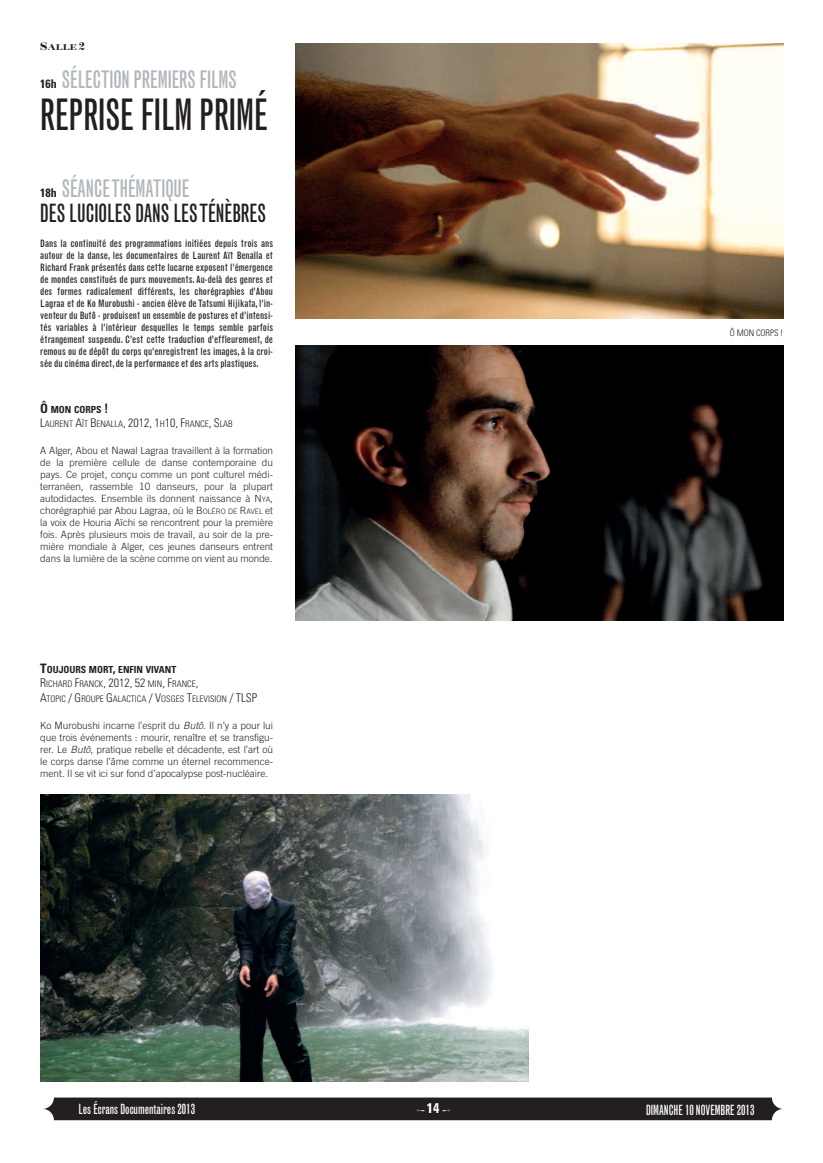
<style>
.page{position:relative;width:823px;height:1163px;background:#fff}
.page>*{position:absolute;margin:0;border:0;box-sizing:border-box;transform-origin:0 0}
.t1{font:extra-condensed 43px "Grotesque";color:#231f20}
.t2{font:extra-condensed 25px "Grotesque";color:#231f20}
.t3{font:extra-condensed 24px "Grotesque";color:#b0b6bc}
.t4{font:extra-condensed 14px "Grotesque";color:#fff}
.t5{font:300 10px/12px "Trade Gothic";color:#231f20;text-align:justify}
.t6{font:condensed 10px/12px "Grotesque";color:#231f20;text-align:justify}
.t7{font:700 condensed 9.8px "Univers";color:#231f20}
.t8{font:300 condensed 9px/14.4px "Univers";color:#231f20}
.t9{font:700 8.2px "Inflex";color:#231f20}
.t10{font:8px "Damask Dings 1";color:#fff}
.s1{font-size:11px}
.s2{font-family:"Univers";font-weight:700;font-stretch:condensed;font-size:12px;color:#231f20}
.s3{font-size:13px}
.s4{font-size:12px}
.s5{font-size:7.5px}
.s6{font-style:italic}
.s7{font-family:"Univers";font-weight:700;font-stretch:condensed;font-size:14px}
</style>
<div class="page">
<div style="left:43px;top:1097px;width:739px;height:22px;background:#231f20;border-radius:11px"></div>
<img style="left:295px;top:43px;width:488px;height:275px">
<img style="left:295px;top:345px;width:487px;height:275px">
<img style="left:40px;top:794px;width:488px;height:286px">
<p class="t9" style="left:40px;top:44px;width:46px"><span class="s1">S</span>ALLE <span class="s1">2</span></p>
<h3 class="t3" style="left:40px;top:70px;width:198px"><span class="s2">16h</span> SÉLECTION PREMIERS FILMS</h3>
<h1 class="t1" style="left:40px;top:99px;width:228px">REPRISE FILM PRIMÉ</h1>
<h3 class="t3" style="left:40px;top:179px;width:150px"><span class="s2">18h</span> SÉANCETHÉMATIQUE</h3>
<h2 class="t2" style="left:40px;top:204px;width:227px">DES LUCIOLES DANS LESTÉNÈBRES</h2>
<p class="t6" style="left:40px;top:238px;width:234px">Dans la continuité des programmations initiées depuis trois ans autour de la danse, les documentaires de Laurent Aït Benalla et Richard Frank présentés dans cette lucarne exposent l’émergence de mondes constitués de purs mouvements. Au-delà des genres et des formes radicalement différents, les chorégraphies d’Abou Lagraa et de Ko Murobushi - ancien élève de Tatsumi Hijikata, l’in&shy;venteur du Butô - produisent un ensemble de postures et d’intensi&shy;tés variables à l’intérieur desquelles le temps semble parfois étrangement suspendu. C’est cette traduction d’effleurement, de remous ou de dépôt du corps qu’enregistrent les images, à la croi&shy;sée du cinéma direct,de la performance et des arts plastiques.</p>
<p class="t7" style="left:40px;top:406px;width:70px"><span class="s3">Ô</span> MON CORPS <span class="s3">!</span></p>
<p class="t8" style="left:40px;top:417px;width:194px"><span class="s4">L</span>AURENT <span class="s4">A</span>ÏT <span class="s4">B</span>ENALLA<span class="s4">, 2012, 1</span>H<span class="s4">10, F</span>RANCE<span class="s4">, S</span>LAB</p>
<p class="t5" style="left:40px;top:445px;width:234px">A Alger, Abou et Nawal Lagraa travaillent à la formation de la première cellule de danse contemporaine du pays. Ce projet, conçu comme un pont culturel médi&shy;terranéen, rassemble 10 danseurs, pour la plupart autodidactes. Ensemble ils donnent naissance à N<span class="s5">YA</span>, chorégraphié par Abou Lagraa, où le B<span class="s5">OLÉRO DE</span> R<span class="s5">AVEL</span> et la voix de Houria Aïchi se rencontrent pour la première fois. Après plusieurs mois de travail, au soir de la pre&shy;mière mondiale à Alger, ces jeunes danseurs entrent dans la lumière de la scène comme on vient au monde.</p>
<p class="t7" style="left:40px;top:666px;width:137px"><span class="s3">T</span>OUJOURS MORT<span class="s3">,</span> ENFIN VIVANT</p>
<p class="t8" style="left:40px;top:677px;width:218px"><span class="s4">R</span>ICHARD <span class="s4">F</span>RANCK<span class="s4">, 2012, 52</span> MIN<span class="s4">, F</span>RANCE<span class="s4">,<br>A</span>TOPIC <span class="s4">/ G</span>ROUPE <span class="s4">G</span>ALACTICA <span class="s4">/ V</span>OSGES <span class="s4">T</span>ELEVISION <span class="s4">/ TLSP</span></p>
<p class="t5" style="left:40px;top:719px;width:234px">Ko Murobushi incarne l’esprit du <span class="s6">Butô</span>. Il n’y a pour lui que trois événements : mourir, renaître et se transfigu&shy;rer. Le <span class="s6">Butô</span>, pratique rebelle et décadente, est l’art où le corps danse l’âme comme un éternel recommence&shy;ment. Il se vit ici sur fond d’apocalypse post-nucléaire.</p>
<p class="t8" style="left:729px;top:326px;width:55px">Ô MON CORPS !</p>
<h3 class="t4" style="left:78px;top:1103px;width:118px">Les Écrans Documentaires 2013</h3>
<p class="t10" style="left:417px;top:1104px;width:34px">p<span class="s7">14</span> q</p>
<h3 class="t4" style="left:645px;top:1104px;width:110px">DIMANCHE 10 NOVEMBRE 2013</h3>
</div>
